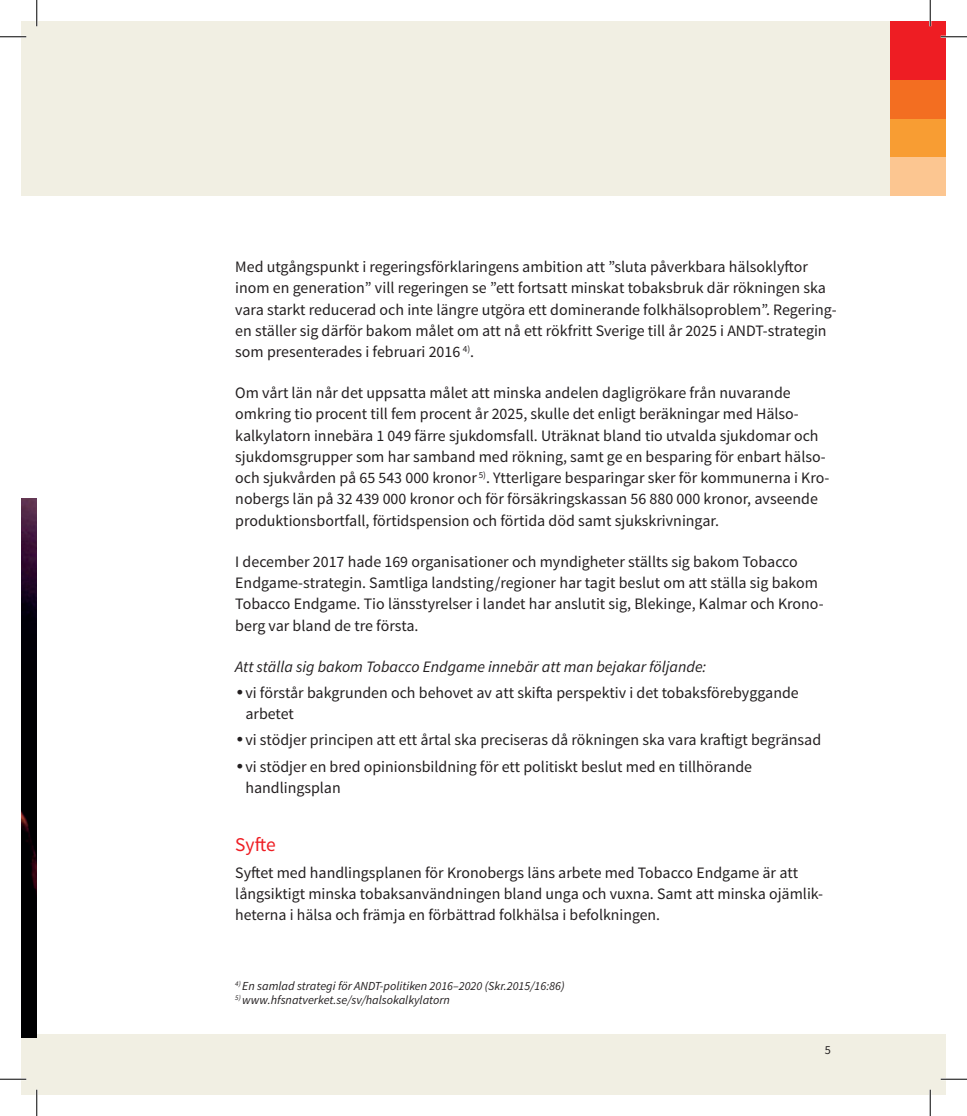
<style>
.page{position:relative;width:967px;height:1116px;background:#fff}
.page>*{position:absolute;margin:0;border:0;box-sizing:border-box;transform-origin:0 0}
.t1{font:19.43px "Source Sans Pro";color:#ee1d23}
.t2{font:15.92px/21.2px "Source Sans Pro";color:#231f20}
.t3{font:italic 15.92px "Source Sans Pro";color:#231f20}
.t4{font:15.75px "Source Sans Pro";color:#231f20}
.t5{font:italic 12.25px "Source Sans Pro";color:#231f20}
.t6{font:12.25px "Source Sans Pro";color:#231f20}
.s1{font-family:"Century Gothic"}
</style>
<div class="page">
<div style="left:37px;top:22px;width:908px;height:173px;background:#f1efe3"></div>
<div style="left:22px;top:1034px;width:923px;height:59px;background:#f1efe3"></div>
<div style="left:22px;top:22px;width:15px;height:173px;background:#f1efe3"></div>
<div style="left:890px;top:22px;width:55px;height:59px;background:#ee1d23"></div>
<div style="left:890px;top:81px;width:55px;height:38px;background:#f36e21"></div>
<div style="left:890px;top:119px;width:55px;height:38px;background:#f89d33"></div>
<div style="left:890px;top:157px;width:55px;height:38px;background:#fcc691"></div>
<img style="left:22px;top:498px;width:15px;height:538px">
<hr style="left:0;top:36px;width:26px;height:2px;background:#fff">
<hr style="left:940px;top:36px;width:26px;height:2px;background:#fff">
<hr style="left:0;top:1077px;width:26px;height:3px;background:#fff">
<hr style="left:940px;top:1077px;width:26px;height:3px;background:#fff">
<hr style="left:36px;top:0;width:2px;height:26px;background:#fff">
<hr style="left:36px;top:1089px;width:2px;height:26px;background:#fff">
<hr style="left:929px;top:0;width:2px;height:26px;background:#fff">
<hr style="left:929px;top:1089px;width:2px;height:26px;background:#fff">
<svg style="left:0;top:36px;width:26px;height:1px"></svg>
<svg style="left:940px;top:36px;width:26px;height:1px"></svg>
<svg style="left:0;top:1078px;width:26px;height:1px"></svg>
<svg style="left:940px;top:1078px;width:26px;height:1px"></svg>
<svg style="left:36px;top:0;width:1px;height:26px"></svg>
<svg style="left:36px;top:1089px;width:1px;height:26px"></svg>
<svg style="left:929px;top:0;width:1px;height:26px"></svg>
<svg style="left:929px;top:1089px;width:1px;height:26px"></svg>
<p class="t2" style="left:235px;top:256px;width:603px">Med utgångspunkt i regeringsförklaringens ambition att ”sluta påverkbara hälsoklyftor inom en generation” vill regeringen se ”ett fortsatt minskat tobaksbruk där rökningen ska vara starkt reducerad och inte längre utgöra ett dominerande folkhälsoproblem”. Regering&shy;en ställer sig därför bakom målet om att nå ett rökfritt Sverige till år 2025 i ANDT-strategin som presenterades i februari 2016 <sup>4)</sup>.</p>
<p class="t2" style="left:235px;top:382px;width:595px">Om vårt län når det uppsatta målet att minska andelen dagligrökare från nuvarande omkring tio procent till fem procent år 2025, skulle det enligt beräkningar med Hälso&shy;kalkylatorn innebära 1 049 färre sjukdomsfall. Uträknat bland tio utvalda sjukdomar och sjukdomsgrupper som har samband med rökning, samt ge en besparing för enbart hälso&shy;och sjukvården på 65 543 000 kronor <sup>5)</sup>. Ytterligare besparingar sker för kommunerna i Kro&shy;nobergs län på 32 439 000 kronor och för försäkringskassan 56 880 000 kronor, avseende produktionsbortfall, förtidspension och förtida död samt sjukskrivningar.</p>
<p class="t2" style="left:235px;top:551px;width:589px">I december 2017 hade 169 organisationer och myndigheter ställts sig bakom Tobacco Endgame-strategin. Samtliga landsting/regioner har tagit beslut om att ställa sig bakom Tobacco Endgame. Tio länsstyrelser i landet har anslutit sig, Blekinge, Kalmar och Krono&shy;berg var bland de tre första.</p>
<p class="t3" style="left:235px;top:656px;width:472px">Att ställa sig bakom Tobacco Endgame innebär att man bejakar följande:</p>
<p class="t2" style="left:245px;top:682px;width:555px;text-indent:-10px"><span class="s1">•</span>vi förstår bakgrunden och behovet av att skifta perspektiv i det tobaksförebyggande arbetet</p>
<p class="t2" style="left:235px;top:729px;width:587px"><span class="s1">•</span>vi stödjer principen att ett årtal ska preciseras då rökningen ska vara kraftigt begränsad</p>
<p class="t2" style="left:245px;top:756px;width:508px;text-indent:-10px"><span class="s1">•</span>vi stödjer en bred opinionsbildning för ett politiskt beslut med en tillhörande handlingsplan</p>
<p class="t1" style="left:235px;top:832px;width:42px">Syfte</p>
<p class="t2" style="left:235px;top:861px;width:589px">Syftet med handlingsplanen för Kronobergs läns arbete med Tobacco Endgame är att långsiktigt minska tobaksanvändningen bland unga och vuxna. Samt att minska ojämlik-</p>
<p class="t4" style="left:235px;top:904px;width:426px">heterna i hälsa och främja en förbättrad folkhälsa i befolkningen.</p>
<p class="t5" style="left:235px;top:978px;width:331px"><sup>4)</sup> En samlad strategi för ANDT-politiken 2016–2020 (Skr.2015/16:86)</p>
<p class="t5" style="left:235px;top:992px;width:216px"><sup>5)</sup> www.hfsnatverket.se/sv/halsokalkylatorn</p>
<p class="t6" style="left:824px;top:1041px;width:8px">5</p>
</div>
